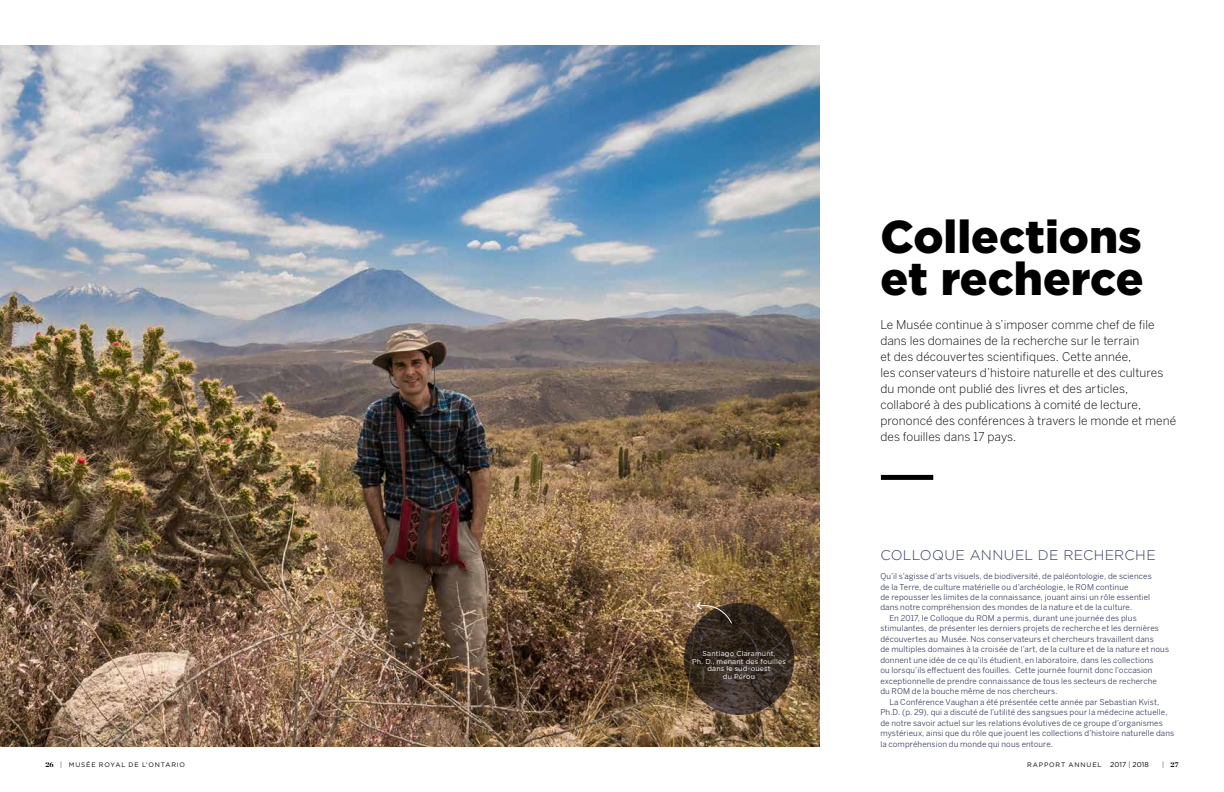
<style>
.page{position:relative;width:1224px;height:792px;background:#fff}
.page>*{position:absolute;margin:0;border:0;box-sizing:border-box;transform-origin:0 0}
.t1{font:900 46px/42px "Gotham";color:#000}
.t2{font:300 14px "Gotham";letter-spacing:.015em;color:#383d5e}
.t3{font:300 12px/16px "Benton Sans";letter-spacing:.005em;color:#000}
.t4{font:8px "Benton Sans";letter-spacing:.015em;color:#383d5e}
.t5{font:7px/7.5px "Gotham";letter-spacing:.02em;color:#fff;text-align:center}
.t6{font:900 7px "Chronicle Display";color:#000}
.t7{font:6.5px "Gotham";letter-spacing:.135em;color:#000}
.s1{font-family:"Chronicle Display";font-weight:900;font-size:7px}
.s2{font-weight:300;font-size:7px}
.s3{font-size:7px}
.s4{font-family:"Gotham";font-weight:300}
</style>
<div class="page">
<img style="left:0;top:45px;width:819px;height:702px">
<svg style="left:684px;top:603px;width:110px;height:112px;background:#372c24"></svg>
<svg style="left:696px;top:601px;width:36px;height:23px"></svg>
<div style="left:881px;top:475px;width:52px;height:5px;background:#000"></div>
<p class="t5" style="left:692px;top:650px;width:95px">Santiago Claramunt,<br>Ph. D., menant des fouilles dans le sud-ouest<br>du Pérou</p>
<h1 class="t1" style="left:880px;top:214px;width:265px">Collections et recherce</h1>
<p class="t3" style="left:880px;top:316px;width:297px">Le Musée continue à s’imposer comme chef de file dans les domaines de la recherche sur le terrain<br>et des découvertes scientifiques. Cette année,<br>les conservateurs d’histoire naturelle et des cultures du monde ont publié des livres et des articles, collaboré à des publications à comité de lecture, prononcé des conférences à travers le monde et mené des fouilles dans 17 pays.</p>
<h2 class="t2" style="left:880px;top:547px;width:12px">COLLOQU</h2>
<h2 class="t2" style="left:956px;top:547px;width:170px">E ANNU EL DE RECH ERCH</h2>
<h2 class="t2" style="left:1146px;top:547px;width:11px">E</h2>
<p class="t4" style="left:880px;top:571px;width:273px">Qu’il s’agisse d’arts visuels, de biodiversité, de paléontologie, de sciences</p>
<p class="t4" style="left:880px;top:582px;width:250px">de la Terre, de culture matérielle ou d’archéologie, le ROM continue</p>
<p class="t4" style="left:880px;top:592px;width:271px">de repousser les limites de la connaissance, jouant ainsi un rôle essentiel</p>
<p class="t4" style="left:880px;top:603px;width:253px">dans notre compréhension des mondes de la nature et de la culture.</p>
<p class="t4" style="left:889px;top:613px;width:249px">En 2017, le Colloque du ROM a permis, durant une journée des plus</p>
<p class="t4" style="left:880px;top:624px;width:280px">stimulantes, de présenter les derniers projets de recherche et les dernières</p>
<p class="t4" style="left:880px;top:634px;width:275px">découvertes au Musée. Nos conservateurs et chercheurs travaillent dans</p>
<p class="t4" style="left:880px;top:645px;width:290px">de multiples domaines à la croisée de l’art, de la culture et de la nature et nous</p>
<p class="t4" style="left:880px;top:655px;width:275px">donnent une idée de ce qu’ils étudient, en laboratoire, dans les collections</p>
<p class="t4" style="left:880px;top:666px;width:274px">ou lorsqu’ils effectuent des fouilles. Cette journée fournit donc l’occasion</p>
<p class="t4" style="left:880px;top:676px;width:278px">exceptionnelle de prendre connaissance de tous les secteurs de recherche</p>
<p class="t4" style="left:880px;top:687px;width:179px">du ROM de la bouche même de nos chercheurs.</p>
<p class="t4" style="left:889px;top:697px;width:271px">La Conférence Vaughan a été présentée cette année par Sebastian Kvist,</p>
<p class="t4" style="left:880px;top:708px;width:289px">Ph.D. (p. 29), qui a discuté de l’utilité des sangsues pour la médecine actuelle,</p>
<p class="t4" style="left:880px;top:718px;width:284px">de notre savoir actuel sur les relations évolutives de ce groupe d’organismes</p>
<p class="t4" style="left:880px;top:729px;width:295px">mystérieux, ainsi que du rôle que jouent les collections d’histoire naturelle dans</p>
<p class="t4" style="left:880px;top:739px;width:174px">la compréhension du monde qui nous entoure.</p>
<p class="t7" style="left:45px;top:761px;width:76px"><span class="s1">26</span> <span class="s2">|</span> Musée royal</p>
<p class="t7" style="left:129px;top:761px;width:33px">de l’Ontar</p>
<p class="t7" style="left:177px;top:761px;width:8px">io</p>
<p class="t7" style="left:1027px;top:761px;width:123px">RAPPORT ANNUEL <span class="s3">2017</span> <span class="s2">|</span> <span class="s3">2018</span></p>
<p class="t6" style="left:1162px;top:759px;width:18px"><span class="s4">|</span> 27</p>
</div>
